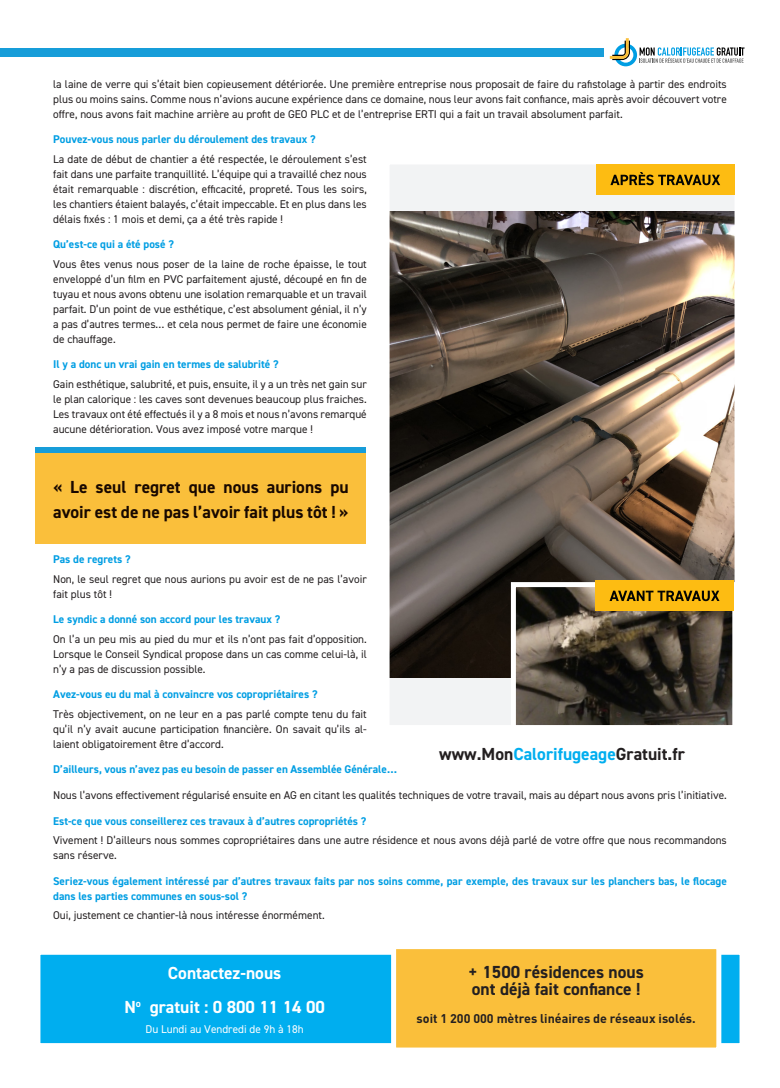
<style>
.page{position:relative;width:780px;height:1088px;background:#fff}
.page>*{position:absolute;margin:0;border:0;box-sizing:border-box;transform-origin:0 0}
.t1{font:700 17.5px/17.5px "DIN2014";color:#231f20}
.t2{font:700 17.5px/25px "DIN2014";color:#180800}
.t3{font:700 17.5px/34.4px "DIN2014";color:#fff;text-align:center}
.t4{font:700 12.5px "DIN";color:#231f20}
.t5{font:11.25px/15px "DIN2014";color:#231f20;text-align:justify}
.t6{font:700 11.25px/15px "DIN2014";color:#009ee3}
.t7{font:11.25px "DIN2014";color:#fff}
.s1{color:#00aeef}
</style>
<div class="page">
<div style="left:0;top:48px;width:18px;height:9px;background:#179dd9"></div>
<div style="left:38px;top:952px;width:704px;height:93px;background:#00aeef"></div>
<div style="left:35px;top:950px;width:709px;height:98px;border:5px solid #fff"></div>
<div style="left:393px;top:946px;width:325px;height:104px;background:#fabf3b"></div>
<div style="left:391px;top:944px;width:330px;height:108px;border:5px solid #fff"></div>
<div style="left:387px;top:162px;width:350px;height:565px;background:#f2f3f4"></div>
<img style="left:390px;top:212px;width:343px;height:466px">
<div style="left:384px;top:159px;width:355px;height:571px;border:5px solid #fff"></div>
<div style="left:596px;top:165px;width:138px;height:30px;background:#fdbc12"></div>
<svg style="left:610px;top:172px;width:110px;height:13px"></svg>
<img style="left:517px;top:588px;width:214px;height:136px">
<div style="left:511px;top:582px;width:226px;height:148px;border:5px solid #fff"></div>
<div style="left:595px;top:581px;width:138px;height:30px;background:#fdbc12"></div>
<svg style="left:609px;top:591px;width:110px;height:10px"></svg>
<div style="left:35px;top:453px;width:331px;height:91px;background:#fabf3b"></div>
<div style="left:35px;top:447px;width:331px;height:5px;background:#179dd9"></div>
<svg style="left:609px;top:38px;width:135px;height:28px"></svg>
<div style="left:19px;top:48px;width:584px;height:9px;background:#179dd9"></div>
<p class="t5" style="left:53px;top:76px;width:675px">la laine de verre qui s’était bien copieusement détériorée. Une première entreprise nous proposait de faire du rafistolage à partir des endroits plus ou moins sains. Comme nous n’avions aucune expérience dans ce domaine, nous leur avons fait confiance, mais après avoir découvert votre offre, nous avons fait machine arrière au profit de GEO PLC et de l’entreprise ERTI qui a fait un travail absolument parfait.</p>
<p class="t6" style="left:53px;top:132px;width:264px">Pouvez-vous nous parler du déroulement des travaux ?</p>
<p class="t5" style="left:53px;top:151px;width:315px">La date de début de chantier a été respectée, le déroulement s’est fait dans une parfaite tranquillité. L’équipe qui a travaillé chez nous était remarquable : discrétion, efficacité, propreté. Tous les soirs, les chantiers étaient balayés, c’était impeccable. Et en plus dans les délais fixés : 1 mois et demi, ça a été très rapide !</p>
<p class="t6" style="left:53px;top:237px;width:122px">Qu’est-ce qui a été posé ?</p>
<p class="t5" style="left:53px;top:256px;width:315px">Vous êtes venus nous poser de la laine de roche épaisse, le tout enveloppé d’un film en PVC parfaitement ajusté, découpé en fin de tuyau et nous avons obtenu une isolation remarquable et un travail parfait. D’un point de vue esthétique, c’est absolument génial, il n’y a pas d’autres termes… et cela nous permet de faire une économie de chauffage.</p>
<p class="t6" style="left:53px;top:357px;width:227px">Il y a donc un vrai gain en termes de salubrité ?</p>
<p class="t5" style="left:53px;top:376px;width:315px">Gain esthétique, salubrité, et puis, ensuite, il y a un très net gain sur le plan calorique : les caves sont devenues beaucoup plus fraiches.<br>Les travaux ont été effectués il y a 8 mois et nous n’avons remarqué aucune détérioration. Vous avez imposé votre marque !</p>
<h1 class="t2" style="left:53px;top:474px;width:297px">« Le seul regret que nous aurions pu avoir est de ne pas l’avoir fait plus tôt ! »</h1>
<p class="t6" style="left:53px;top:552px;width:79px">Pas de regrets ?</p>
<p class="t5" style="left:53px;top:571px;width:315px">Non, le seul regret que nous aurions pu avoir est de ne pas l’avoir fait plus tôt !</p>
<p class="t6" style="left:53px;top:612px;width:228px">Le syndic a donné son accord pour les travaux ?</p>
<p class="t5" style="left:53px;top:631px;width:315px">On l’a un peu mis au pied du mur et ils n’ont pas fait d’opposition.<br>Lorsque le Conseil Syndical propose dans un cas comme celui-là, il n’y a pas de discussion possible.</p>
<p class="t6" style="left:53px;top:687px;width:266px">Avez-vous eu du mal à convaincre vos copropriétaires ?</p>
<p class="t5" style="left:53px;top:706px;width:315px">Très objectivement, on ne leur en a pas parlé compte tenu du fait qu’il n’y avait aucune participation financière. On savait qu’ils al&shy;laient obligatoirement être d’accord.</p>
<p class="t6" style="left:53px;top:762px;width:345px">D’ailleurs, vous n’avez pas eu besoin de passer en Assemblée Générale…</p>
<p class="t5" style="left:53px;top:787px;width:675px">Nous l’avons effectivement régularisé ensuite en AG en citant les qualités techniques de votre travail, mais au départ nous avons pris l’initiative.</p>
<p class="t6" style="left:53px;top:813px;width:315px">Est-ce que vous conseillerez ces travaux à d’autres copropriétés ?</p>
<p class="t5" style="left:53px;top:832px;width:675px">Vivement ! D’ailleurs nous sommes copropriétaires dans une autre résidence et nous avons déjà parlé de votre offre que nous recommandons sans réserve.</p>
<p class="t6" style="left:53px;top:873px;width:675px">Seriez-vous également intéressé par d’autres travaux faits par nos soins comme, par exemple, des travaux sur les planchers bas, le flocage dans les parties communes en sous-sol ?</p>
<p class="t5" style="left:53px;top:907px;width:273px">Oui, justement ce chantier-là nous intéresse énormément.</p>
<h1 class="t1" style="left:439px;top:745px;width:247px">www.Mon<span class="s1">Calorifugeage</span>Gratuit.fr</h1>
<h1 class="t3" style="left:124px;top:955px;width:202px">Contactez-nous<br>N<sup>o</sup> gratuit : 0 800 11 14 00</h1>
<p class="t7" style="left:146px;top:1022px;width:159px">Du Lundi au Vendredi de 9h à 18h</p>
<h1 class="t1" style="left:468px;top:963px;width:177px">+ 1500 résidences nous ont déjà fait confiance !</h1>
<p class="t4" style="left:416px;top:1010px;width:281px">soit 1 200 000 mètres linéaires de réseaux isolés.</p>
</div>
